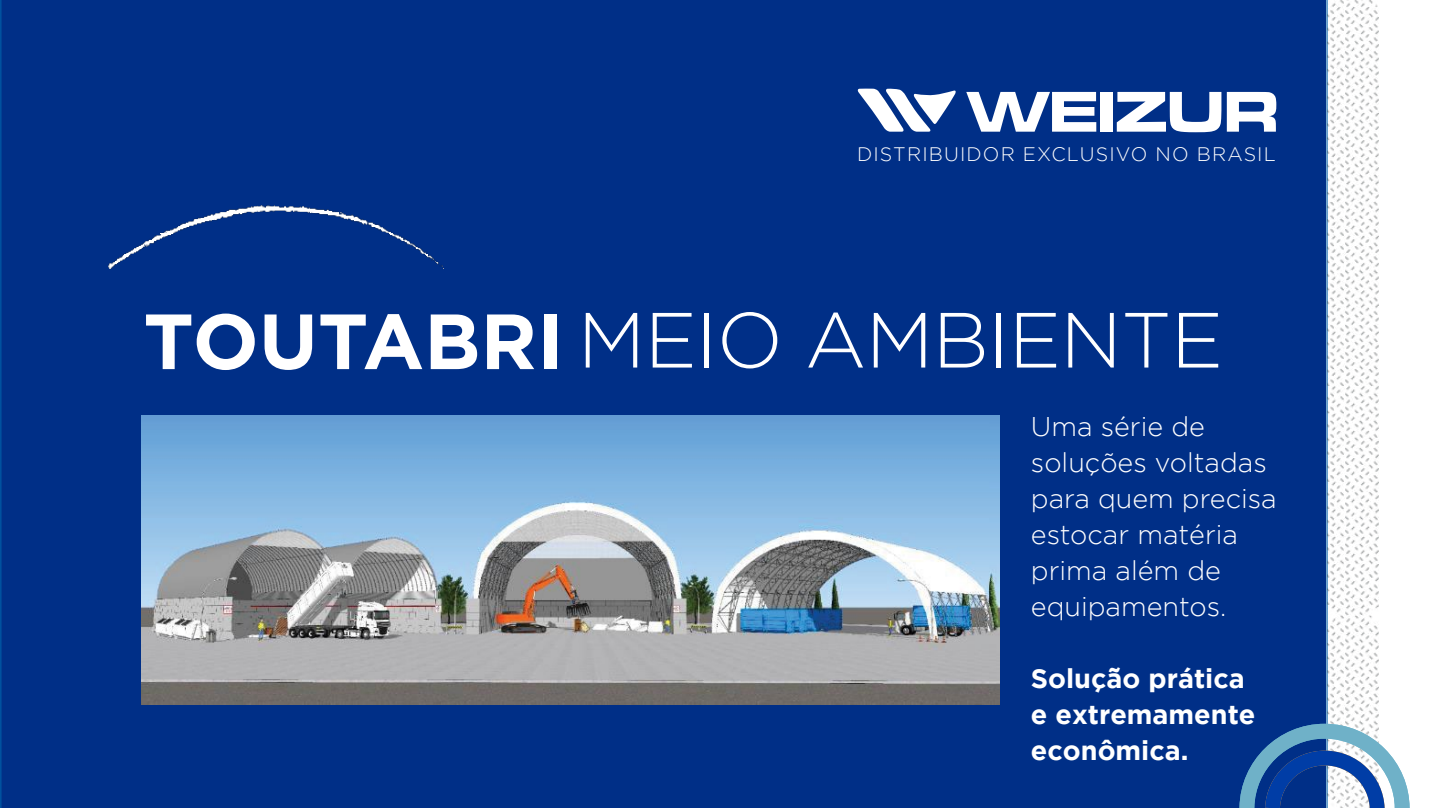
<style>
.page{position:relative;width:1446px;height:808px;background:#fff}
.page>*{position:absolute;margin:0;border:0;box-sizing:border-box;transform-origin:0 0}
.t1{font:300 78px "Gotham";letter-spacing:-.01em;color:#fff}
.t2{font:300 27px/36px "Gotham";color:#fff}
.t3{font:700 27px/36px "Gotham";color:#fff}
.t4{font:300 19.5px "Gotham";letter-spacing:.06em;color:#fff}
.s1{font-weight:700}
</style>
<div class="page">
<div style="left:1px;top:0;width:1326px;height:808px;background:#002f87"></div>
<img style="left:1327px;top:0;width:51px;height:724px">
<img style="left:108px;top:206px;width:335px;height:62px">
<svg style="left:857px;top:88px;width:99px;height:44px"></svg>
<svg style="left:966px;top:92px;width:130px;height:40px"></svg>
<div style="left:1100px;top:92px;width:13px;height:40px;background:#fff"></div>
<svg style="left:1117px;top:92px;width:104px;height:40px"></svg>
<svg style="left:1227px;top:92px;width:49px;height:40px"></svg>
<img style="left:142px;top:416px;width:857px;height:289px">
<svg style="left:1239px;top:724px;width:170px;height:84px"></svg>
<p class="t4" style="left:857px;top:144px;width:420px">DISTRIBUIDOR EXCLUSIVO NO BRASIL</p>
<h1 class="t1" style="left:143px;top:297px;width:1081px"><span class="s1">TOUTABRI</span> MEIO AMBIENTE</h1>
<p class="t2" style="left:1031px;top:408px;width:247px">Uma série de soluções voltadas para quem precisa estocar matéria prima além de equipamentos.</p>
<p class="t3" style="left:1031px;top:659px;width:226px">Solução prática e extremamente econômica.</p>
</div>
